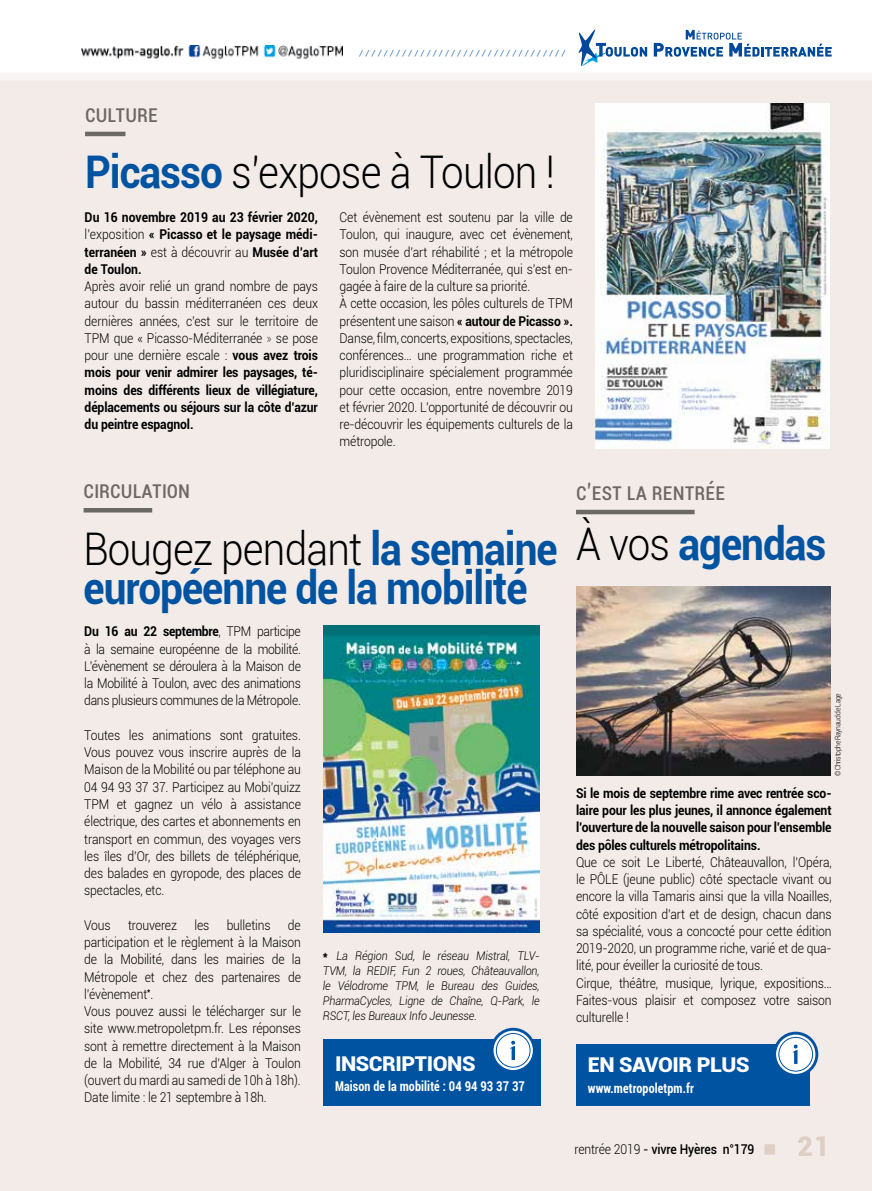
<style>
.page{position:relative;width:872px;height:1191px;background:#fff}
.page>*{position:absolute;margin:0;border:0;box-sizing:border-box;transform-origin:0 0}
.t1{font:700 45px/39px "Roboto";letter-spacing:-.025em;color:#0053a1;scale:.9 1}
.t2{font:300 45px "Roboto";letter-spacing:-.02em;color:#000;scale:.9 1}
.t3{font:condensed 24px "Roboto";color:#6c6865;scale:.9 1}
.t4{font:900 20.4px "Roboto";letter-spacing:-.02em;color:#fff;scale:1.06 1}
.t5{font:300 13.5px/17.2px "Roboto";letter-spacing:-.01em;color:#000;text-align:justify;scale:.9 1}
.t6{font:700 13.5px/17.2px "Roboto";letter-spacing:-.01em;color:#000;text-align:justify;scale:.9 1}
.t7{font:700 condensed 13.5px "Roboto";letter-spacing:.01em;color:#fff;scale:.9 1}
.t8{font:500 13.5px "Roboto";letter-spacing:-.01em;color:#000;scale:.9 1}
.t9{font:italic 300 12px/15px "Roboto";letter-spacing:-.01em;color:#000;text-align:justify;scale:.9 1}
.t10{font:300 8.4px "Roboto";color:#0053a1;scale:1.29 1}
.t11{font:300 7.5px "Roboto";letter-spacing:-.05em;color:#000;scale:.9 1}
.s1{font-weight:700;color:#0053a1}
.s2{font-weight:300}
.s3{font-weight:100}
.s4{font-weight:700}
.s5{font-weight:300;color:#000}
.s6{font-weight:700;font-style:normal;font-size:13.5px}
.s7{font-weight:400}
.s8{color:#dfcec5}
.s9{font-weight:900;font-size:27px;color:#dfcec5}
</style>
<div class="page">
<div style="left:0;top:81px;width:872px;height:1110px;background:#f2ebe8"></div>
<img style="left:82px;top:46px;width:260px;height:12px">
<svg style="left:578px;top:30px;width:69px;height:36px"></svg>
<svg style="left:654px;top:30px;width:177px;height:27px"></svg>
<div style="left:0;top:73px;width:872px;height:8px;background:#f9f5f4"></div>
<hr style="left:85px;top:132px;width:40px;height:4px;background:#6c6865">
<hr style="left:576px;top:510px;width:118px;height:4px;background:#6c6865">
<div style="left:576px;top:1044px;width:234px;height:62px;background:#0053a1"></div>
<svg style="left:774px;top:1033px;width:43px;height:42px"></svg>
<div style="left:773px;top:1031px;width:45px;height:45px;border:3px solid #0053a1;border-radius:50%"></div>
<div style="left:779px;top:1037px;width:33px;height:34px;background:#fff;border-radius:50%"></div>
<div style="left:778px;top:1037px;width:34px;height:34px;border:1px solid #0053a1;border-radius:50%"></div>
<svg style="left:793px;top:1044px;width:4px;height:20px"></svg>
<img style="left:595px;top:104px;width:234px;height:344px">
<img style="left:576px;top:586px;width:255px;height:189px">
<hr style="left:84px;top:508px;width:68px;height:4px;background:#6c6865">
<div style="left:323px;top:1039px;width:217px;height:67px;background:#0053a1"></div>
<svg style="left:492px;top:1029px;width:42px;height:42px"></svg>
<div style="left:490px;top:1027px;width:46px;height:46px;border:3px solid #0053a1;border-radius:50%"></div>
<div style="left:496px;top:1033px;width:34px;height:34px;background:#fff;border-radius:50%"></div>
<div style="left:496px;top:1033px;width:34px;height:34px;border:1px solid #0053a1;border-radius:50%"></div>
<svg style="left:510px;top:1040px;width:5px;height:20px"></svg>
<img style="left:323px;top:625px;width:216px;height:308px">
<p class="t10" style="left:359px;top:47px;width:161px">//////////////////////////////////</p>
<h2 class="t3" style="left:85px;top:97px;width:83px">culture</h2>
<h1 class="t2" style="left:85px;top:141px;width:523px"><span class="s1">Picasso</span> s’expose à Toulon !</h1>
<p class="t6" style="left:85px;top:208px;width:261px">Du 16 novembre 2019 au 23 février 2020, <span class="s2">l’exposition</span> « Picasso et le paysage médi&shy;terranéen » <span class="s2">est à découvrir au</span> Musée d’art de Toulon.</p>
<p class="t5" style="left:85px;top:277px;width:261px">Après avoir relié un grand nombre de pays autour du bassin méditerranéen ces deux dernières années, c’est sur le territoire de TPM que « Picasso-Méditerranée <span class="s3">»</span> se pose pour une dernière escale : <span class="s4">vous avez trois mois pour venir admirer les paysages, té&shy;moins des différents lieux de villégiature, déplacements ou séjours sur la côte d’azur du peintre espagnol.</span></p>
<p class="t5" style="left:339px;top:208px;width:261px;text-align:left">Cet évènement est soutenu par la ville de Toulon, qui inaugure, avec cet évènement, son musée d’art réhabilité ; et la métropole Toulon Provence Méditerranée, qui s’est en&shy;gagée à faire de la culture sa priorité.<br>À cette occasion, les pôles culturels de TPM présentent une saison <span class="s4">« autour de Picasso ».<br></span>Danse, film, concerts, expositions, spectacles, conférences… une programmation riche et pluridisciplinaire spécialement programmée pour cette occasion, entre novembre 2019 et février 2020. L’opportunité de découvrir ou re-découvrir les équipements culturels de la métropole.</p>
<h2 class="t3" style="left:84px;top:473px;width:120px">circulation</h2>
<h1 class="t1" style="left:84px;top:527px;width:528px"><span class="s5">Bougez pendant</span> la semaine européenne de la mobilité</h1>
<p class="t5" style="left:84px;top:622px;width:242px"><span class="s4">Du 16 au 22 septembre</span>, TPM participe à la semaine européenne de la mobilité.<br>L’évènement se déroulera à la Maison de la Mobilité à Toulon, avec des animations dans plusieurs communes de la Métropole.</p>
<p class="t5" style="left:84px;top:726px;width:242px">Toutes les animations sont gratuites.<br>Vous pouvez vous inscrire auprès de la Maison de la Mobilité ou par téléphone au 04 94 93 37 37. Participez au Mobi’quizz TPM et gagnez un vélo à assistance électrique, des cartes et abonnements en transport en commun, des voyages vers les îles d’Or, des billets de téléphérique, des balades en gyropode, des places de spectacles, etc.</p>
<p class="t5" style="left:84px;top:916px;width:31px">Vous</p>
<p class="t5" style="left:128px;top:916px;width:56px">trouverez</p>
<p class="t5" style="left:194px;top:916px;width:18px">les</p>
<p class="t5" style="left:227px;top:916px;width:50px">bulletins</p>
<p class="t5" style="left:84px;top:916px;width:242px;text-align:left;text-indent:204px">de participation et le règlement à la Maison de la Mobilité, dans les mairies de la<br>Métropole et chez des partenaires de l’évènement<sup>*</sup>.<br>Vous pouvez aussi le télécharger sur le site www.metropoletpm.fr. Les réponses sont à remettre directement à la Maison de la Mobilité, 34 rue d’Alger à Toulon (ouvert du mardi au samedi de 10h à 18h).<br>Date limite : le 21 septembre à 18h.</p>
<p class="t9" style="left:323px;top:948px;width:242px"><span class="s6">*</span> La Région Sud, le réseau Mistral, TLV-TVM, la REDIF, Fun 2 roues, Châteauvallon, le Vélodrome TPM, le Bureau des Guides, PharmaCycles, Ligne de Chaîne, Q-Park, le RSCT, les Bureaux Info Jeunesse.</p>
<h3 class="t4" style="left:335px;top:1049px;width:134px">INSCRIPTIONS</h3>
<p class="t7" style="left:335px;top:1077px;width:212px">Maison de la mobilité : 04 94 93 37 37</p>
<h2 class="t3" style="left:576px;top:475px;width:168px">c’est la rentrée</h2>
<h1 class="t1" style="left:576px;top:523px;width:280px"><span class="s5">À vos</span> agendas</h1>
<p class="t11" style="left:832px;top:776px;width:94px;rotate:-90deg">© Christophe Raynaud de Lage</p>
<p class="t6" style="left:576px;top:784px;width:285px">Si le mois de septembre rime avec rentrée sco&shy;laire pour les plus jeunes, il annonce également l’ouverture de la nouvelle saison pour l’ensemble des pôles culturels métropolitains.</p>
<p class="t5" style="left:576px;top:853px;width:286px;text-align:left">Que ce soit Le Liberté, Châteauvallon, l’Opéra, le PÔLE (jeune public) côté spectacle vivant ou encore la villa Tamaris ainsi que la villa Noailles, côté exposition d’art et de design, chacun dans sa spécialité, vous a concocté pour cette édition 2019-2020, un programme riche, varié et de qua&shy;lité, pour éveiller la curiosité de tous.<br>Cirque, théâtre, musique, lyrique, expositions… Faites-vous plaisir et composez votre saison culturelle !</p>
<h3 class="t4" style="left:588px;top:1050px;width:154px">EN SAVOIR PLUS</h3>
<p class="t7" style="left:588px;top:1078px;width:119px">www.metropoletpm.fr</p>
<p class="t8" style="left:574px;top:1140px;width:285px"><span class="s2">rentrée 2019</span> <span class="s7">-</span> vivre Hyères n°179 <span class="s8">■</span> <span class="s9">21</span></p>
</div>
